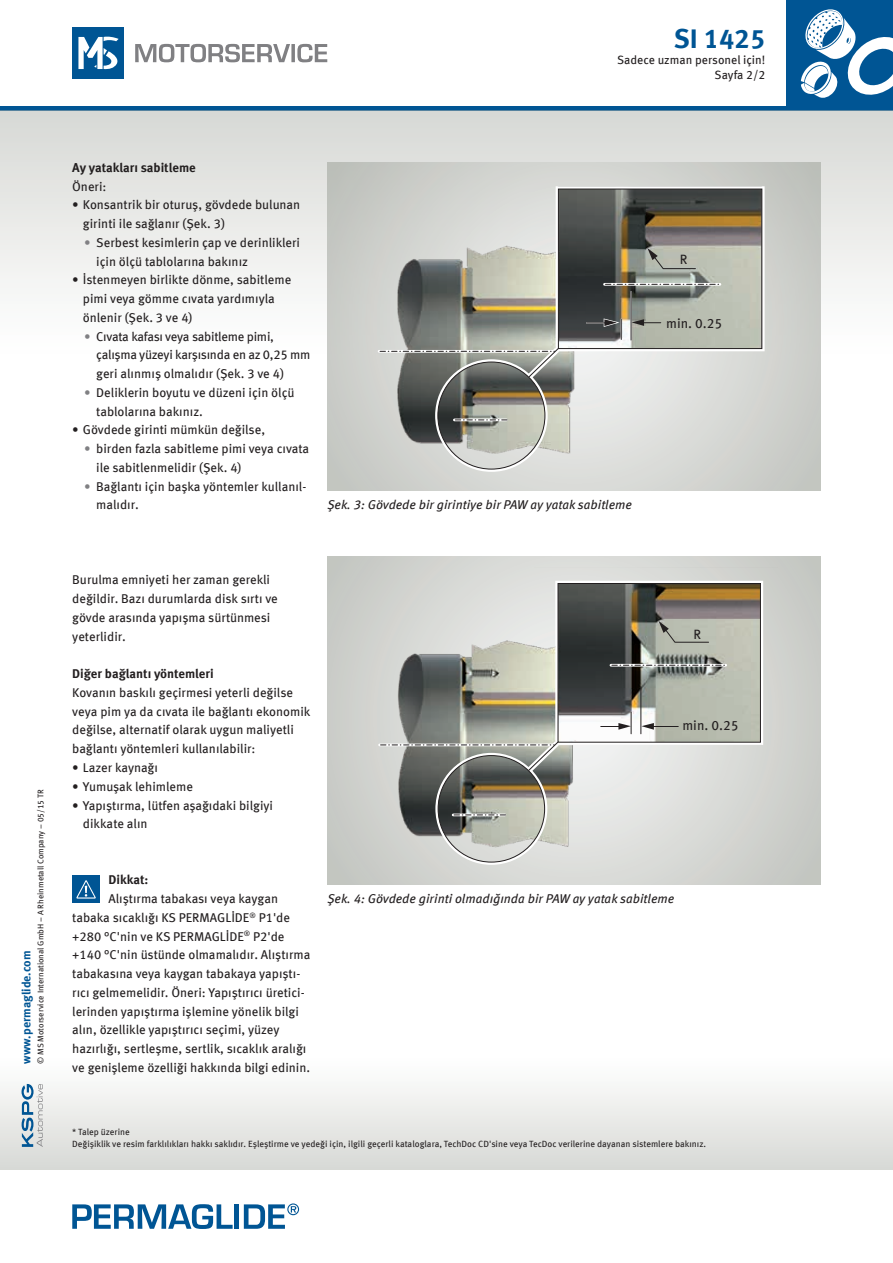
<style>
.page{position:relative;width:893px;height:1263px;background:#fff}
.page>*{position:absolute;margin:0;border:0;box-sizing:border-box;transform-origin:0 0}
.t1{font:700 27px "Meta OFC";color:#005594}
.t2{font:13.5px "Meta OFC";color:#231f20}
.t3{font:12.75px/18.8px "Meta OFC";color:#231f20}
.t4{font:italic 12.75px "Meta OFC";color:#231f20}
.t5{font:12.75px/18.8px "Meta OFC";letter-spacing:-.02em;color:#231f20}
.t6{font:700 12.75px "Meta OFC";color:#231f20}
.t7{font:12px "Meta OFC";color:#231f20}
.t8{font:700 12px "Meta OFC";color:#005594}
.t9{font:9px/12px "Meta OFC";color:#231f20}
.t10{font:8.25px "Meta OFC";color:#231f20}
.s1{color:#808083}
</style>
<div class="page">
<div style="left:0;top:106px;width:893px;height:5px;background:#005594"></div>
<svg style="left:135px;top:44px;width:192px;height:19px"></svg>
<div style="left:72px;top:28px;width:51px;height:51px;background:#005594"></div>
<svg style="left:78px;top:36px;width:41px;height:33px"></svg>
<div style="left:0;top:1054px;width:893px;height:115px;background:linear-gradient(to bottom,#fff,#d8d9d6)"></div>
<svg style="left:22px;top:1084px;width:21px;height:63px"></svg>
<div style="left:787px;top:0;width:106px;height:106px;background:#005594"></div>
<svg style="left:801px;top:9px;width:92px;height:89px"></svg>
<svg style="left:72px;top:1204px;width:161px;height:25px"></svg>
<div style="left:234px;top:1204px;width:5px;height:25px;background:#005594"></div>
<svg style="left:244px;top:1203px;width:55px;height:26px"></svg>
<div style="left:0;top:111px;width:893px;height:248px;background:linear-gradient(to bottom,#d7d9d5,#fff)"></div>
<svg style="left:327px;top:163px;width:494px;height:328px;background:#caccc7"></svg>
<svg style="left:327px;top:557px;width:494px;height:327px;background:#ccceca"></svg>
<img style="left:370px;top:173px;width:408px;height:306px">
<hr style="left:379px;top:350px;width:175px;height:3px;background:#fff">
<svg style="left:380px;top:186px;width:385px;height:286px;background:#a8a9a2"></svg>
<img style="left:371px;top:567px;width:406px;height:305px">
<hr style="left:380px;top:743px;width:173px;height:3px;background:#fff">
<svg style="left:381px;top:581px;width:382px;height:284px;background:#abaca5"></svg>
<div style="left:72px;top:875px;width:28px;height:28px;background:#005594"></div>
<svg style="left:76px;top:880px;width:20px;height:18px"></svg>
<h1 class="t1" style="left:674px;top:22px;width:93px">SI 1425</h1>
<p class="t7" style="left:617px;top:52px;width:150px">Sadece uzman personel için!</p>
<p class="t7" style="left:715px;top:67px;width:52px">Sayfa 2/2</p>
<p class="t10" style="left:35px;top:1064px;width:276px;rotate:-90deg">© MS Motorservice International GmbH – A Rheinmetall Company – 05/15 TR</p>
<p class="t8" style="left:19px;top:1064px;width:115px;rotate:-90deg">www.permaglide.com</p>
<p class="t6" style="left:72px;top:159px;width:125px">Ay yatakları sabitleme</p>
<p class="t3" style="left:72px;top:177px;width:36px">Öneri:</p>
<p class="t3" style="left:83px;top:196px;width:219px;text-indent:-11px">• Konsantrik bir oturuş, gövdede bulunan girinti ile sağlanır (Şek. 3)</p>
<p class="t3" style="left:96px;top:233px;width:205px;text-indent:-12px"><span class="s1">•</span> Serbest kesimlerin çap ve derinlikleri için ölçü tablolarına bakınız</p>
<p class="t3" style="left:83px;top:271px;width:210px;text-indent:-11px">• İstenmeyen birlikte dönme, sabitleme pimi veya gömme cıvata yardımıyla önlenir (Şek. 3 ve 4)</p>
<p class="t5" style="left:96px;top:327px;width:216px;text-indent:-12px"><span class="s1">•</span> Cıvata kafası veya sabitleme pimi, çalışma yüzeyi karşısında en az 0,25 mm geri alınmış olmalıdır (Şek. 3 ve 4)</p>
<p class="t3" style="left:96px;top:383px;width:200px;text-indent:-12px"><span class="s1">•</span> Deliklerin boyutu ve düzeni için ölçü tablolarına bakınız.</p>
<p class="t3" style="left:72px;top:421px;width:194px">• Gövdede girinti mümkün değilse,</p>
<p class="t3" style="left:96px;top:439px;width:215px;text-indent:-12px"><span class="s1">•</span> birden fazla sabitleme pimi veya cıvata ile sabitlenmelidir (Şek. 4)</p>
<p class="t3" style="left:96px;top:477px;width:212px;text-indent:-12px"><span class="s1">•</span> Bağlantı için başka yöntemler kullanıl&shy;malıdır.</p>
<p class="t4" style="left:327px;top:497px;width:306px">Şek. 3: Gövdede bir girintiye bir PAW ay yatak sabitleme</p>
<p class="t3" style="left:72px;top:571px;width:207px">Burulma emniyeti her zaman gerekli değildir. Bazı durumlarda disk sırtı ve gövde arasında yapışma sürtünmesi yeterlidir.</p>
<p class="t6" style="left:72px;top:666px;width:143px">Diğer bağlantı yöntemleri</p>
<p class="t3" style="left:72px;top:683px;width:240px">Kovanın baskılı geçirmesi yeterli değilse veya pim ya da cıvata ile bağlantı ekonomik değilse, alternatif olarak uygun maliyetli bağlantı yöntemleri kullanılabilir:</p>
<p class="t3" style="left:72px;top:758px;width:87px">• Lazer kaynağı</p>
<p class="t3" style="left:72px;top:777px;width:122px">• Yumuşak lehimleme</p>
<p class="t3" style="left:83px;top:796px;width:191px;text-indent:-11px">• Yapıştırma, lütfen aşağıdaki bilgiyi dikkate alın</p>
<p class="t2" style="left:680px;top:251px;width:9px">R</p>
<p class="t2" style="left:666px;top:315px;width:58px">min. 0.25</p>
<p class="t2" style="left:694px;top:626px;width:9px">R</p>
<p class="t2" style="left:682px;top:716px;width:58px">min. 0.25</p>
<p class="t6" style="left:108px;top:872px;width:42px">Dikkat:</p>
<p class="t3" style="left:72px;top:889px;width:240px;text-indent:36px">Alıştırma tabakası veya kaygan tabaka sıcaklığı KS PERMAGLIDE<sup>®</sup> P1'de +280 °C'nin ve KS PERMAGLIDE<sup>®</sup> P2'de +140 °C'nin üstünde olmamalıdır. Alıştırma tabakasına veya kaygan tabakaya yapıştı&shy;rıcı gelmemelidir. Öneri: Yapıştırıcı üretici&shy;lerinden yapıştırma işlemine yönelik bilgi alın, özellikle yapıştırıcı seçimi, yüzey hazırlığı, sertleşme, sertlik, sıcaklık aralığı ve genişleme özelliği hakkında bilgi edinin.</p>
<p class="t4" style="left:327px;top:891px;width:348px">Şek. 4: Gövdede girinti olmadığında bir PAW ay yatak sabitleme</p>
<p class="t9" style="left:72px;top:1126px;width:635px">* Talep üzerine<br>Değişiklik ve resim farklılıkları hakkı saklıdır. Eşleştirme ve yedeği için, ilgili geçerli kataloglara, TechDoc CD'sine veya TecDoc verilerine dayanan sistemlere bakınız.</p>
</div>
